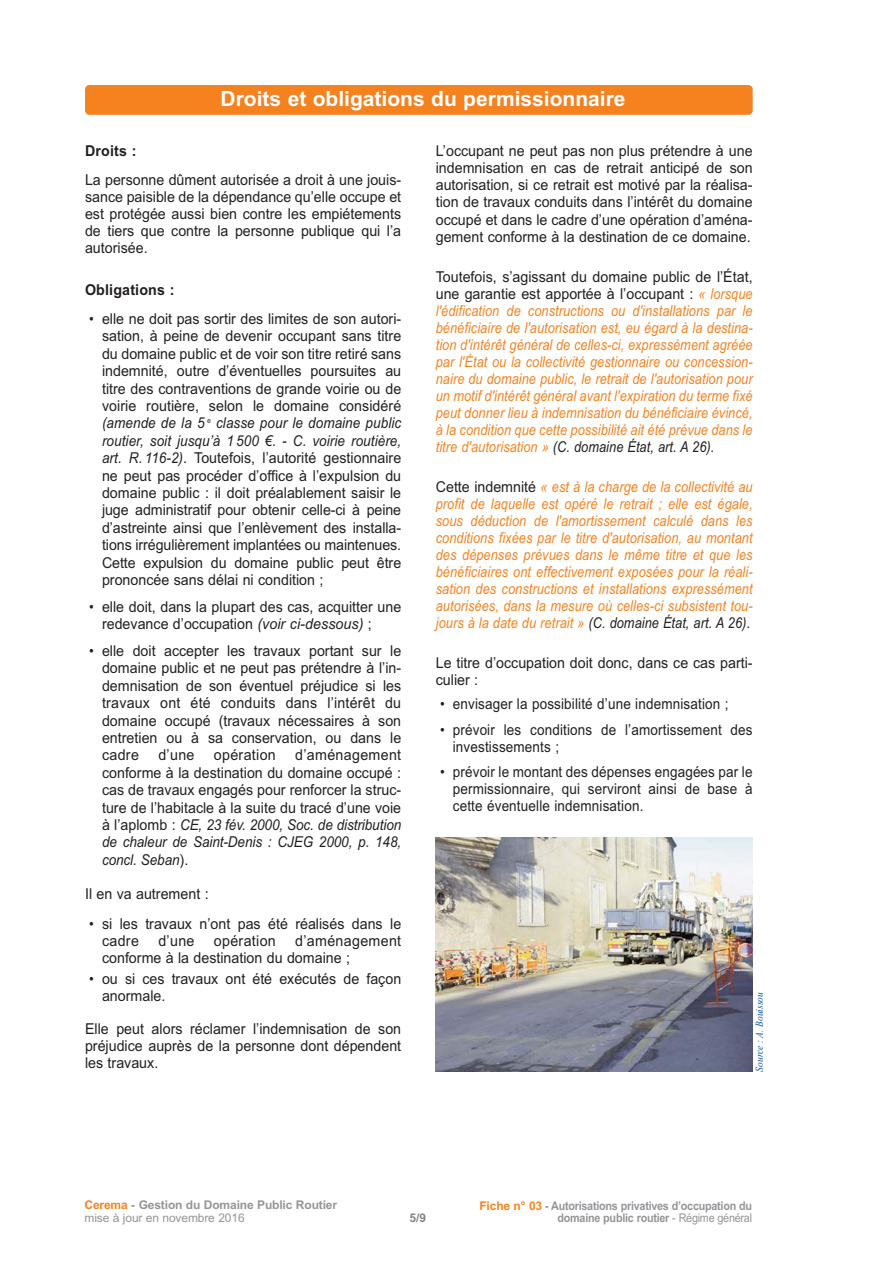
<style>
.page{position:relative;width:893px;height:1263px;background:#fff}
.page>*{position:absolute;margin:0;border:0;box-sizing:border-box;transform-origin:0 0}
.t1{font:700 21px "Arial";color:#fff}
.t2{font:15px/17.4px "Arial";color:#231f20;scale:.9 1}
.t3{font:italic 15px/17px "Arial";letter-spacing:.005em;color:#f5821f;text-align:justify;scale:.85 1}
.t4{font:15px/17.2px "Arial";color:#231f20;text-align:justify;scale:.95 1}
.t5{font:700 15px "Arial";letter-spacing:.01em;color:#231f20;scale:.95 1}
.t6{font:15px "Arial";letter-spacing:.02em;color:#231f20;scale:.95 1}
.t7{font:700 12px/12px "Arial";letter-spacing:-.02em;color:#939598;text-align:right;scale:.9 1}
.t8{font:700 12px/13.5px "Arial";letter-spacing:-.02em;color:#939598}
.t9{font:700 12px "Arial";color:#808285}
.t10{font:italic 10.5px "Times New Roman";color:#034da2;scale:.9 1}
.s1{font-style:italic}
.s2{font-style:normal;color:#231f20}
.s3{color:#231f20}
.s4{color:#f5821f}
.s5{font-weight:400}
</style>
<div class="page">
<div style="left:85px;top:85px;width:668px;height:30px;background:#f5821f;border-radius:4px"></div>
<img style="left:436px;top:838px;width:317px;height:233px">
<h1 class="t1" style="left:221px;top:91px;width:406px">Droits et obligations du permissionnaire</h1>
<p class="t5" style="left:85px;top:145px;width:56px">Droits :</p>
<p class="t4" style="left:85px;top:173px;width:334px">La personne dûment autorisée a droit à une jouis&shy;sance paisible de la dépendance qu’elle occupe et est protégée aussi bien contre les empiétements de tiers que contre la personne publique qui l’a autorisée.</p>
<p class="t5" style="left:85px;top:284px;width:96px">Obligations :</p>
<p class="t2" style="left:102px;top:312px;width:334px;text-align:justify;text-indent:-13px">• elle ne doit pas sortir des limites de son autori&shy;sation, à peine de devenir occupant sans titre du domaine public et de voir son titre retiré sans indemnité, outre d’éventuelles poursuites au titre des contraventions de grande voirie ou de voirie routière, selon le domaine considéré <span class="s1">(amende de la 5</span> <sup>e</sup> <span class="s1">classe pour le domaine public routier, soit jusqu’à 1 500 €. - C. voirie routière, art. R. 116-2)</span>. Toutefois, l’autorité gestionnaire ne peut pas procéder d’office à l’expulsion du domaine public : il doit préalablement saisir le juge administratif pour obtenir celle-ci à peine d’astreinte ainsi que l’enlèvement des installa&shy;tions irrégulièrement implantées ou maintenues.<br>Cette expulsion du domaine public peut être prononcée sans délai ni condition ;</p>
<p class="t2" style="left:102px;top:599px;width:334px;text-indent:-13px">• elle doit, dans la plupart des cas, acquitter une redevance d’occupation <span class="s1">(voir ci-dessous)</span> ;</p>
<p class="t2" style="left:102px;top:643px;width:334px;text-align:justify;text-indent:-13px">• elle doit accepter les travaux portant sur le domaine public et ne peut pas prétendre à l’in&shy;demnisation de son éventuel préjudice si les travaux ont été conduits dans l’intérêt du domaine occupé (travaux nécessaires à son entretien ou à sa conservation, ou dans le cadre</p>
<p class="t4" style="left:102px;top:748px;width:316px;text-indent:193px">d’aménagement conforme à la destination du domaine occupé : cas de travaux engagés pour renforcer la struc&shy;ture de l’habitacle à la suite du tracé d’une voie à l’aplomb : <span class="s1">CE, 23 fév. 2000, Soc. de distribution de chaleur de Saint-Denis : CJEG 2000, p. 148, concl. Seban</span>).</p>
<p class="t4" style="left:85px;top:887px;width:132px">Il en va autrement :</p>
<p class="t2" style="left:102px;top:916px;width:334px;line-height:17px;text-indent:-13px">• si les travaux n’ont pas été réalisés dans le cadre</p>
<p class="t4" style="left:158px;top:748px;width:40px">d’une</p>
<p class="t6" style="left:214px;top:750px;width:67px">opération</p>
<p class="t4" style="left:102px;top:933px;width:316px;text-indent:193px">d’aménagement conforme à la destination du domaine ;</p>
<p class="t2" style="left:102px;top:971px;width:334px;line-height:17px;text-indent:-13px">• ou si ces travaux ont été exécutés de façon anormale.</p>
<p class="t4" style="left:85px;top:1021px;width:334px">Elle peut alors réclamer l’indemnisation de son préjudice auprès de la personne dont dépendent les travaux.</p>
<p class="t4" style="left:158px;top:933px;width:40px">d’une</p>
<p class="t6" style="left:214px;top:935px;width:67px">opération</p>
<p class="t4" style="left:436px;top:143px;width:335px">L’occupant ne peut pas non plus prétendre à une indemnisation en cas de retrait anticipé de son autorisation, si ce retrait est motivé par la réalisa&shy;tion de travaux conduits dans l’intérêt du domaine occupé et dans le cadre d’une opération d’aména&shy;gement conforme à la destination de ce domaine.</p>
<p class="t3" style="left:436px;top:270px;width:374px"><span class="s2">Toutefois, s’agissant du domaine public de l’État, une garantie est apportée à l’occupant :</span> « lorsque l'édification de constructions ou d'installations par le bénéficiaire de l'autorisation est, eu égard à la destina&shy;tion d'intérêt général de celles-ci, expressément agréée par l'État ou la collectivité gestionnaire ou concession&shy;naire du domaine public, le retrait de l'autorisation pour un motif d'intérêt général avant l'expiration du terme fixé peut donner lieu à indemnisation du bénéficiaire évincé, à la condition que cette possibilité ait été prévue dans le titre d'autorisation » <span class="s3">(C. domaine État, art. A 26).</span></p>
<p class="t3" style="left:436px;top:480px;width:374px"><span class="s2">Cette indemnité</span> « est à la charge de la collectivité au profit de laquelle est opéré le retrait ; elle est égale, sous déduction de l'amortissement calculé dans les conditions fixées par le titre d'autorisation, au montant des dépenses prévues dans le même titre et que les bénéficiaires ont effectivement exposées pour la réali&shy;sation des constructions et installations expressément autorisées, dans la mesure où celles-ci subsistent tou&shy;jours à la date du retrait » <span class="s3">(C. domaine État, art. A 26)</span><span class="s2">.</span></p>
<p class="t4" style="left:436px;top:656px;width:335px">Le titre d’occupation doit donc, dans ce cas parti&shy;culier :</p>
<p class="t2" style="left:440px;top:697px;width:322px">• envisager la possibilité d’une indemnisation ;</p>
<p class="t2" style="left:453px;top:722px;width:335px;line-height:17px;text-indent:-13px">• prévoir les conditions de l’amortissement des investissements ;</p>
<p class="t2" style="left:453px;top:765px;width:335px;line-height:17px;text-align:justify;text-indent:-13px">• prévoir le montant des dépenses engagées par le permissionnaire, qui serviront ainsi de base à cette éventuelle indemnisation.</p>
<p class="t10" style="left:753px;top:1071px;width:90px;rotate:-90deg">Source : A. Bouissou</p>
<p class="t8" style="left:85px;top:1199px;width:254px"><span class="s4">Cerema</span> - Gestion du Domaine Public Routier <span class="s5">mise à jour en novembre 2016</span></p>
<p class="t9" style="left:409px;top:1213px;width:18px">5/9</p>
<p class="t7" style="left:479px;top:1201px;width:305px"><span class="s4">Fiche n° 03</span> - Autorisations privatives d’occupation du domaine public routier <span class="s5">- Régime général</span></p>
</div>
